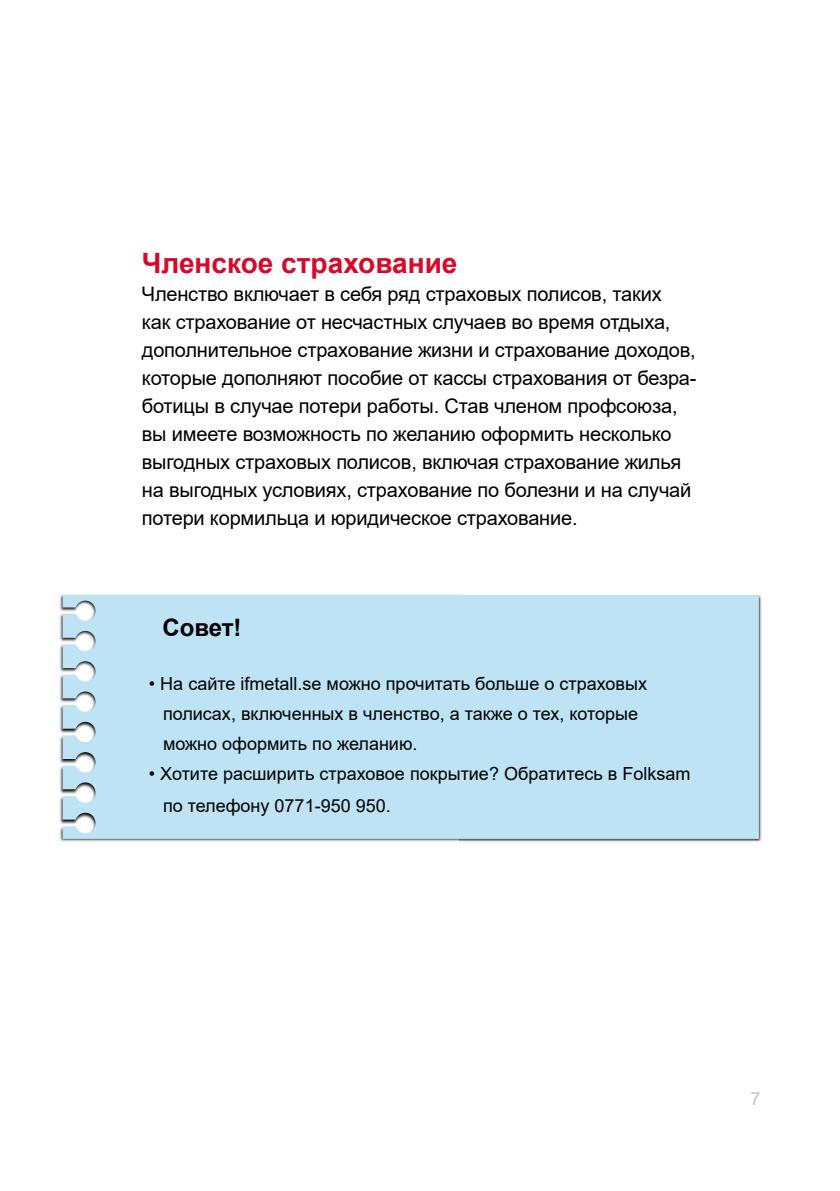
<style>
.page{position:relative;width:840px;height:1191px;background:#fff}
.page>*{position:absolute;margin:0;border:0;box-sizing:border-box;transform-origin:0 0}
.t1{font:700 28px "Arial";color:#d70929}
.t2{font:700 24px "Arial";letter-spacing:-.005em;color:#000}
.t3{font:20px/28px "Arial";letter-spacing:-.01em;color:#000}
.t4{font:18px/30px "Arial";color:#000}
.t5{font:18px "Arial";color:#c6c6c6}
</style>
<div class="page">
<img style="left:59px;top:594px;width:703px;height:248px">
<div style="left:63px;top:595px;width:695px;height:244px;background:#bde3f4"></div>
<h1 class="t1" style="left:142px;top:243px;width:317px">Членское страхование</h1>
<p class="t3" style="left:142px;top:279px;width:556px">Членство включает в себя ряд страховых полисов, таких<br>как страхование от несчастных случаев во время отдыха, дополнительное страхование жизни и страхование доходов, которые дополняют пособие от кассы страхования от безра&shy;ботицы в случае потери работы. Став членом профсоюза, вы имеете возможность по желанию оформить несколько выгодных страховых полисов, включая страхование жилья на выгодных условиях, страхование по болезни и на случай потери кормильца и юридическое страхование.</p>
<p class="t2" style="left:162px;top:611px;width:81px">Совет!</p>
<p class="t4" style="left:163px;top:669px;width:485px;text-indent:-14px">• На сайте ifmetall.se можно прочитать больше о страховых полисах, включенных в членство, а также о тех, которые можно оформить по желанию.</p>
<p class="t4" style="left:163px;top:758px;width:528px;line-height:32px;text-indent:-14px">• Хотите расширить страховое покрытие? Обратитесь в Folksam по телефону 0771-950 950.</p>
<p class="t5" style="left:750px;top:1086px;width:12px">7</p>
</div>
